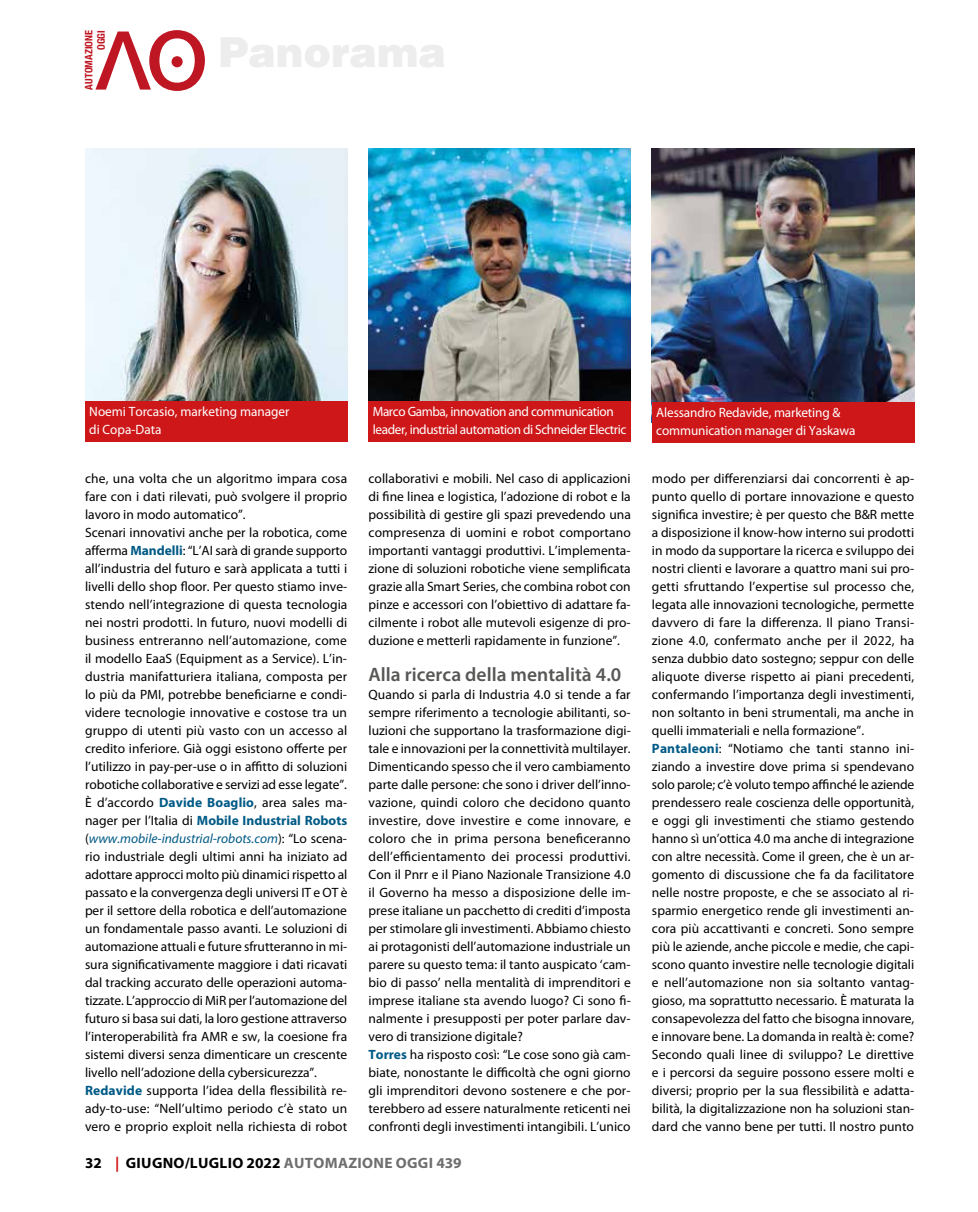
<style>
.page{position:relative;width:978px;height:1212px;background:#fff}
.page>*{position:absolute;margin:0;border:0;box-sizing:border-box;transform-origin:0 0}
.t1{font:600 19.5px "Myriad Pro";color:#575756}
.t2{font:700 15px "Myriad Pro";letter-spacing:.02em;color:#000}
.t3{font:13.5px/18px "Myriad Pro";color:#000}
.t4{font:13.5px/18px "Myriad Pro";letter-spacing:-.01em;color:#fff}
.t5{font:13.5px/18px "Myriad Pro";letter-spacing:-.03em;color:#fff}
.t6{font:700 condensed 10.35px/12.3px "Helvetica Neue";color:#be1622;text-align:right}
.s1{font-weight:700;color:#005a86}
.s2{font-style:italic;color:#005a86}
.s3{color:#cd1719}
.s4{color:#706f6f}
</style>
<div class="page">
<svg style="left:95px;top:30px;width:110px;height:61px"></svg>
<div style="left:172px;top:56px;width:11px;height:11px;background:#be1622;border-radius:50%"></div>
<img style="left:85px;top:148px;width:262px;height:254px">
<img style="left:369px;top:148px;width:262px;height:254px">
<img style="left:652px;top:149px;width:262px;height:253px">
<div style="left:369px;top:402px;width:262px;height:40px;background:#cd1719"></div>
<div style="left:85px;top:402px;width:262px;height:22px;background:#cd1719"></div>
<div style="left:85px;top:420px;width:262px;height:22px;background:#cd1719"></div>
<div style="left:652px;top:402px;width:262px;height:22px;background:#cd1719"></div>
<div style="left:652px;top:420px;width:262px;height:22px;background:#cd1719"></div>
<p class="t6" style="left:82px;top:90px;width:61px;rotate:-90deg">AUTOMAZIONE<br>OGGI</p>
<p class="t4" style="left:89px;top:403px;width:202px">Noemi Torcasio, marketing manager di Copa-Data</p>
<p class="t4" style="left:656px;top:403px;width:201px">Alessandro Redavide, marketing &amp; communication manager di Yaskawa</p>
<p class="t5" style="left:373px;top:403px;width:255px">Marco Gamba, innovation and communication leader, industrial automation di Schneider Electric</p>
<p class="t3" style="left:85px;top:470px;width:264px">che, una volta che un algoritmo impara cosa fare con i dati rilevati, può svolgere il proprio lavoro in modo automatico”.<br>Scenari innovativi anche per la robotica, come afferma <span class="s1">Mandelli</span>: “L’AI sarà di grande supporto all’industria del futuro e sarà applicata a tutti i livelli dello shop floor. Per questo stiamo inve&shy;stendo nell’integrazione di questa tecnologia nei nostri prodotti. In futuro, nuovi modelli di business entreranno nell’automazione, come il modello EaaS (Equipment as a Service). L’in&shy;dustria manifatturiera italiana, composta per lo più da PMI, potrebbe beneficiarne e condi&shy;videre tecnologie innovative e costose tra un gruppo di utenti più vasto con un accesso al credito inferiore. Già oggi esistono offerte per l’utilizzo in pay-per-use o in affitto di soluzioni robotiche collaborative e servizi ad esse legate”.<br>È d’accordo <span class="s1">Davide Boaglio</span>, area sales ma&shy;nager per l’Italia di <span class="s1">Mobile Industrial Robots </span>(<span class="s2">www.mobile-industrial-robots.com</span>): “Lo scena&shy;rio industriale degli ultimi anni ha iniziato ad adottare approcci molto più dinamici rispetto al passato e la convergenza degli universi IT e OT è per il settore della robotica e dell’automazione un fondamentale passo avanti. Le soluzioni di automazione attuali e future sfrutteranno in mi&shy;sura significativamente maggiore i dati ricavati dal tracking accurato delle operazioni automa&shy;tizzate. L’approccio di MiR per l’automazione del futuro si basa sui dati, la loro gestione attraverso l’interoperabilità fra AMR e sw, la coesione fra sistemi diversi senza dimenticare un crescente livello nell’adozione della cybersicurezza”.<br><span class="s1">Redavide</span> supporta l’idea della flessibilità re&shy;ady-to-use: “Nell’ultimo periodo c’è stato un vero e proprio exploit nella richiesta di robot</p>
<p class="t3" style="left:368px;top:470px;width:264px;text-align:justify">collaborativi e mobili. Nel caso di applicazioni di fine linea e logistica, l’adozione di robot e la possibilità di gestire gli spazi prevedendo una compresenza di uomini e robot comportano importanti vantaggi produttivi. L’implementa&shy;zione di soluzioni robotiche viene semplificata grazie alla Smart Series, che combina robot con pinze e accessori con l’obiettivo di adattare fa&shy;cilmente i robot alle mutevoli esigenze di pro&shy;duzione e metterli rapidamente in funzione”.</p>
<h1 class="t1" style="left:369px;top:662px;width:254px">Alla ricerca della mentalità 4.0</h1>
<p class="t3" style="left:369px;top:686px;width:264px">Quando si parla di Industria 4.0 si tende a far sempre riferimento a tecnologie abilitanti, so&shy;luzioni che supportano la trasformazione digi&shy;tale e innovazioni per la connettività multilayer.<br>Dimenticando spesso che il vero cambiamento parte dalle persone: che sono i driver dell’inno&shy;vazione, quindi coloro che decidono quanto investire, dove investire e come innovare, e coloro che in prima persona beneficeranno dell’efficientamento dei processi produttivi.<br>Con il Pnrr e il Piano Nazionale Transizione 4.0 il Governo ha messo a disposizione delle im&shy;prese italiane un pacchetto di crediti d’imposta per stimolare gli investimenti. Abbiamo chiesto ai protagonisti dell’automazione industriale un parere su questo tema: il tanto auspicato ‘cam&shy;bio di passo’ nella mentalità di imprenditori e imprese italiane sta avendo luogo? Ci sono fi&shy;nalmente i presupposti per poter parlare dav&shy;vero di transizione digitale?<br><span class="s1">Torres</span> ha risposto così: “Le cose sono già cam&shy;biate, nonostante le difficoltà che ogni giorno gli imprenditori devono sostenere e che por&shy;terebbero ad essere naturalmente reticenti nei confronti degli investimenti intangibili. L’unico</p>
<p class="t2" style="left:85px;top:1153px;width:378px">32 <span class="s3">|</span> GIUGNO/LUGLIO 2022 <span class="s4">AUTOMAZIONE OGGI 439</span></p>
<p class="t3" style="left:652px;top:470px;width:264px">modo per differenziarsi dai concorrenti è ap&shy;punto quello di portare innovazione e questo significa investire; è per questo che B&amp;R mette a disposizione il know-how interno sui prodotti in modo da supportare la ricerca e sviluppo dei nostri clienti e lavorare a quattro mani sui pro&shy;getti sfruttando l’expertise sul processo che, legata alle innovazioni tecnologiche, permette davvero di fare la differenza. Il piano Transi&shy;zione 4.0, confermato anche per il 2022, ha senza dubbio dato sostegno; seppur con delle aliquote diverse rispetto ai piani precedenti, confermando l’importanza degli investimenti, non soltanto in beni strumentali, ma anche in quelli immateriali e nella formazione”.<br><span class="s1">Pantaleoni</span>: “Notiamo che tanti stanno ini&shy;ziando a investire dove prima si spendevano solo parole; c’è voluto tempo affinché le aziende prendessero reale coscienza delle opportunità, e oggi gli investimenti che stiamo gestendo hanno sì un’ottica 4.0 ma anche di integrazione con altre necessità. Come il green, che è un ar&shy;gomento di discussione che fa da facilitatore nelle nostre proposte, e che se associato al ri&shy;sparmio energetico rende gli investimenti an&shy;cora più accattivanti e concreti. Sono sempre più le aziende, anche piccole e medie, che capi&shy;scono quanto investire nelle tecnologie digitali e nell’automazione non sia soltanto vantag&shy;gioso, ma soprattutto necessario. È maturata la consapevolezza del fatto che bisogna innovare, e innovare bene. La domanda in realtà è: come?<br>Secondo quali linee di sviluppo? Le direttive e i percorsi da seguire possono essere molti e diversi; proprio per la sua flessibilità e adatta&shy;bilità, la digitalizzazione non ha soluzioni stan&shy;dard che vanno bene per tutti. Il nostro punto</p>
</div>
